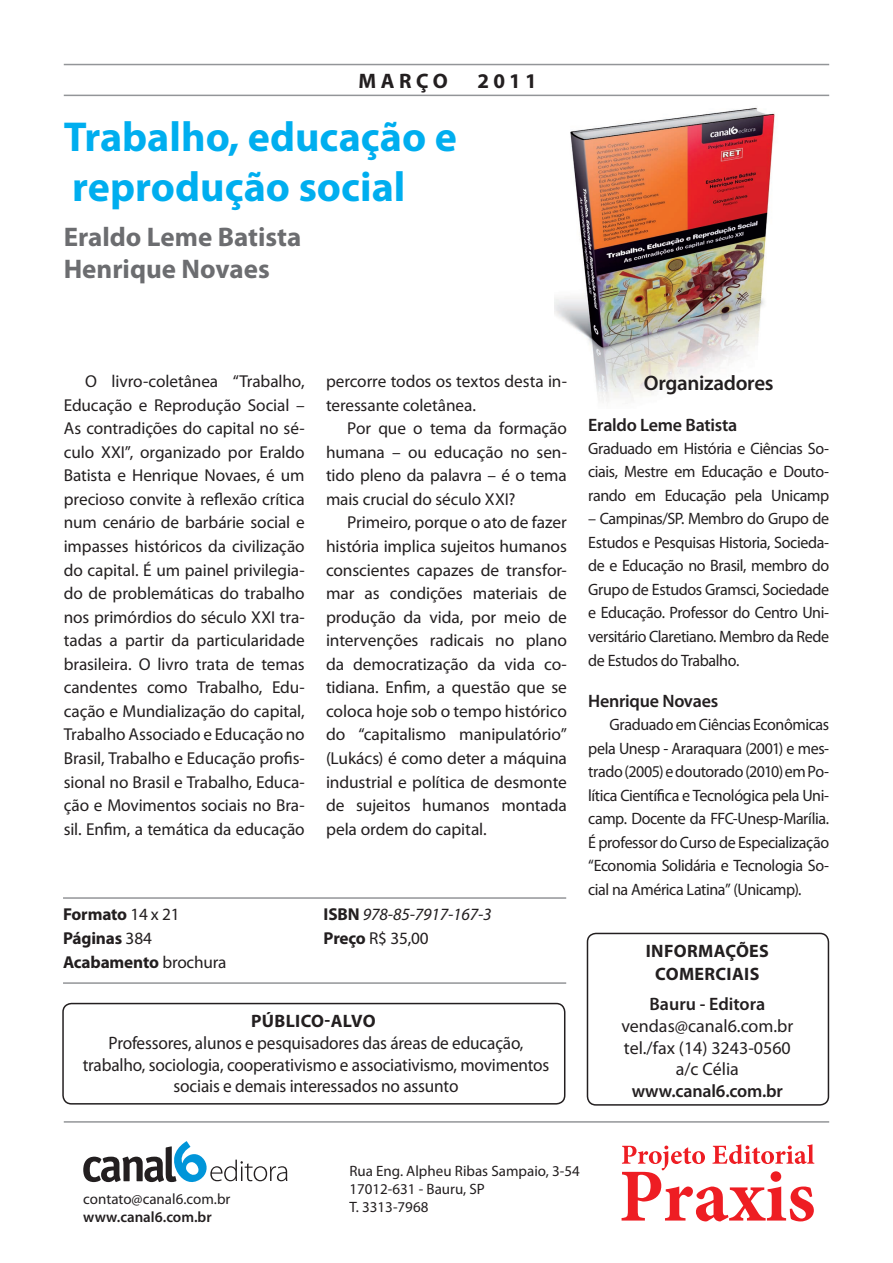
<style>
.page{position:relative;width:893px;height:1263px;background:#fff}
.page>*{position:absolute;margin:0;border:0;box-sizing:border-box;transform-origin:0 0}
.t1{font:700 42px/50.4px "Myriad Pro";color:#00aeef}
.t2{font:700 27px/32.4px "Myriad Pro";color:#6c6d70}
.t3{font:600 21px "Myriad Pro";letter-spacing:-.015em;color:#231f20}
.t4{font:700 21px "Myriad Pro";letter-spacing:.2em;color:#231f20}
.t5{font:18px/21.6px "Myriad Pro";letter-spacing:-.01em;color:#231f20;text-align:center;scale:.96 1}
.t6{font:600 18px "Myriad Pro";letter-spacing:-.01em;color:#231f20}
.t7{font:18px/21.6px "Myriad Pro";letter-spacing:-.01em;color:#231f20;text-align:center}
.t8{font:700 18px/23.5px "Myriad Pro";letter-spacing:.02em;color:#231f20;text-align:center}
.t9{font:17.25px/23.5px "Myriad Pro";letter-spacing:-.005em;color:#231f20;text-align:justify}
.t10{font:700 17.25px/23.5px "Myriad Pro";letter-spacing:-.01em;color:#231f20}
.t11{font:italic 17.25px/23.5px "Myriad Pro";letter-spacing:-.01em;color:#231f20}
.t12{font:16.5px/23.5px "Myriad Pro";letter-spacing:-.025em;color:#231f20;text-align:justify}
.t13{font:15px/18px "Myriad Pro";color:#231f20}
.t14{font:600 15px "Myriad Pro";color:#231f20}
.s1{font-weight:400}
.s2{font-weight:700;font-style:normal}
.s3{font-style:normal}
</style>
<div class="page">
<img style="left:555px;top:107px;width:220px;height:295px">
<hr style="left:64px;top:1121px;width:765px;height:2px;background:#939598">
<hr style="left:64px;top:64px;width:765px;height:1px;background:#939598">
<hr style="left:64px;top:95px;width:765px;height:1px;background:#939598">
<hr style="left:63px;top:982px;width:503px;height:2px;background:#939598">
<hr style="left:63px;top:897px;width:503px;height:2px;background:#939598">
<div style="left:62px;top:1003px;width:503px;height:101px;border:2px solid #231f20;border-radius:9px"></div>
<svg style="left:83px;top:1141px;width:204px;height:42px"></svg>
<div style="left:587px;top:933px;width:242px;height:173px;border:2px solid #231f20;border-radius:9px"></div>
<svg style="left:622px;top:1144px;width:192px;height:77px"></svg>
<p class="t4" style="left:359px;top:67px;width:91px">Março</p>
<p class="t4" style="left:478px;top:67px;width:61px">2011</p>
<h1 class="t1" style="left:64px;top:110px;width:395px">Trabalho, educação e reprodução social</h1>
<h2 class="t2" style="left:64px;top:219px;width:239px">Eraldo Leme Batista<br>Henrique Novaes</h2>
<p class="t9" style="left:64px;top:369px;width:242px;text-indent:21px">O livro-coletânea “Trabalho, Educação e Reprodução Social – As contradições do capital no sé&shy;culo XXI”, organizado por Eraldo Batista e Henrique Novaes, é um precioso convite à reflexão crítica num cenário de barbárie social e impasses históricos da civilização do capital. É um painel privilegia&shy;do de problemáticas do trabalho nos primórdios do século XXI tra&shy;tadas a partir da particularidade brasileira. O livro trata de temas candentes como Trabalho, Edu&shy;cação e Mundialização do capital, Trabalho Associado e Educação no Brasil, Trabalho e Educação profis&shy;sional no Brasil e Trabalho, Educa&shy;ção e Movimentos sociais no Bra&shy;sil. Enfim, a temática da educação</p>
<p class="t9" style="left:326px;top:369px;width:242px">percorre todos os textos desta in&shy;teressante coletânea.</p>
<p class="t9" style="left:326px;top:416px;width:242px;text-indent:21px">Por que o tema da formação humana – ou educação no sen&shy;tido pleno da palavra – é o tema mais crucial do século XXI?</p>
<p class="t9" style="left:326px;top:511px;width:242px;text-indent:21px">Primeiro, porque o ato de fazer história implica sujeitos humanos conscientes capazes de transfor&shy;mar as condições materiais de produção da vida, por meio de intervenções radicais no plano da democratização da vida co&shy;tidiana. Enfim, a questão que se coloca hoje sob o tempo histórico do “capitalismo manipulatório” (Lukács) é como deter a máquina industrial e política de desmonte de sujeitos humanos montada pela ordem do capital.</p>
<p class="t10" style="left:63px;top:902px;width:165px">Formato <span class="s1">14 x 21<br></span>Páginas <span class="s1">384<br></span>Acabamento <span class="s1">brochura</span></p>
<p class="t11" style="left:324px;top:902px;width:170px"><span class="s2">ISBN</span> 978-85-7917-167-3<br><span class="s2">Preço</span> <span class="s3">R$ 35,00</span></p>
<p class="t8" style="left:251px;top:1008px;width:126px">Público-alvo</p>
<p class="t5" style="left:83px;top:1032px;width:488px">Professores, alunos e pesquisadores das áreas de educação, trabalho, sociologia, cooperativismo e associativismo, movimentos sociais e demais interessados no assunto</p>
<p class="t3" style="left:644px;top:370px;width:131px">Organizadores</p>
<p class="t6" style="left:588px;top:414px;width:151px">Eraldo Leme Batista</p>
<p class="t12" style="left:588px;top:436px;width:242px">Graduado em História e Ciências So&shy;ciais, Mestre em Educação e Douto&shy;rando em Educação pela Unicamp</p>
<p class="t12" style="left:588px;top:507px;width:242px">– Campinas/SP. Membro do Grupo de Estudos e Pesquisas Historia, Socieda&shy;de e Educação no Brasil, membro do Grupo de Estudos Gramsci, Sociedade e Educação. Professor do Centro Uni&shy;versitário Claretiano. Membro da Rede de Estudos do Trabalho.</p>
<p class="t6" style="left:588px;top:689px;width:131px">Henrique Novaes</p>
<p class="t12" style="left:588px;top:712px;width:242px;text-indent:21px">Graduado em Ciências Econômicas pela Unesp - Araraquara (2001) e mes&shy;trado (2005) e doutorado (2010) em Po&shy;lítica Científica e Tecnológica pela Uni&shy;camp. Docente da FFC-Unesp-Marília.<br>É professor do Curso de Especialização “Economia Solidária e Tecnologia So&shy;cial na América Latina” (Unicamp).</p>
<p class="t8" style="left:646px;top:938px;width:123px">Informações<br>Comerciais</p>
<p class="t6" style="left:650px;top:993px;width:117px">Bauru - Editora</p>
<p class="t7" style="left:621px;top:1015px;width:174px">vendas@canal6.com.br tel./fax (14) 3243-0560 a/c Célia</p>
<p class="t6" style="left:632px;top:1079px;width:153px">www.canal6.com.br</p>
<p class="t13" style="left:83px;top:1190px;width:149px">contato@canal6.com.br</p>
<p class="t14" style="left:83px;top:1207px;width:130px">www.canal6.com.br</p>
<p class="t13" style="left:349px;top:1162px;width:232px">Rua Eng. Alpheu Ribas Sampaio, 3-54<br>17012-631 - Bauru, SP<br>T. 3313-7968</p>
</div>
